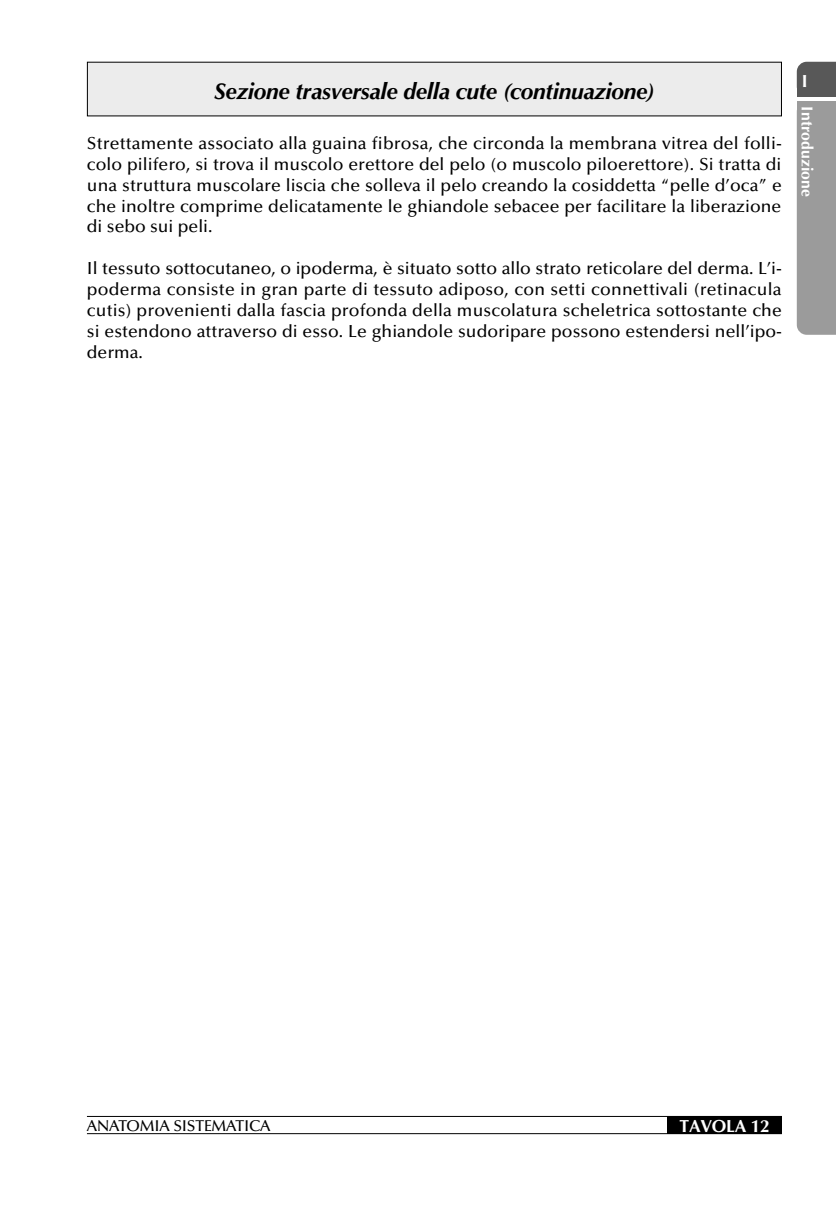
<style>
.page{position:relative;width:836px;height:1209px;background:#fff}
.page>*{position:absolute;margin:0;border:0;box-sizing:border-box;transform-origin:0 0}
.t1{font:italic 700 22.75px "Optima LT Std";letter-spacing:-.015em;color:#000}
.t2{font:500 17.5px/20.8px "Optima LT Std";letter-spacing:.005em;color:#000;text-align:justify}
.t3{font:700 17.5px "Optima LT Std";letter-spacing:-.015em;color:#fff}
.t4{font:500 15.75px "Optima LT Std";letter-spacing:-.015em;color:#000}
.t5{font:700 15.75px "Optima LT Std";letter-spacing:.005em;color:#fff}
</style>
<div class="page">
<hr style="left:87px;top:1115px;width:694px;height:1px;background:#000">
<hr style="left:87px;top:1132px;width:694px;height:1px;background:#000">
<div style="left:667px;top:1116px;width:114px;height:17px;background:#000"></div>
<div style="left:87px;top:62px;width:694px;height:54px;background:#ececec"></div>
<svg style="left:796px;top:62px;width:39px;height:273px;background:#969696"></svg>
<div style="left:796px;top:101px;width:39px;height:18px;background:#9b9b9b"></div>
<h1 class="t1" style="left:214px;top:78px;width:442px">Sezione trasversale della cute (continuazione)</h1>
<p class="t2" style="left:87px;top:133px;width:696px">Strettamente associato alla guaina fibrosa, che circonda la membrana vitrea del folli&shy;colo pilifero, si trova il muscolo erettore del pelo (o muscolo piloerettore). Si tratta di una struttura muscolare liscia che solleva il pelo creando la cosiddetta “pelle d’oca” e che inoltre comprime delicatamente le ghiandole sebacee per facilitare la liberazione di sebo sui peli.</p>
<p class="t2" style="left:87px;top:258px;width:696px">Il tessuto sottocutaneo, o ipoderma, è situato sotto allo strato reticolare del derma. L’i&shy;poderma consiste in gran parte di tessuto adiposo, con setti connettivali (retinacula cutis) provenienti dalla fascia profonda della muscolatura scheletrica sottostante che si estendono attraverso di esso. Le ghiandole sudoripare possono estendersi nell’ipo&shy;derma.</p>
<p class="t3" style="left:801px;top:71px;width:7px">I</p>
<p class="t5" style="left:816px;top:106px;width:92px;rotate:90deg">Introduzione</p>
<p class="t4" style="left:87px;top:1116px;width:185px">ANATOMIA SISTEMATICA</p>
<p class="t3" style="left:679px;top:1115px;width:92px">TAVOLA 12</p>
</div>
